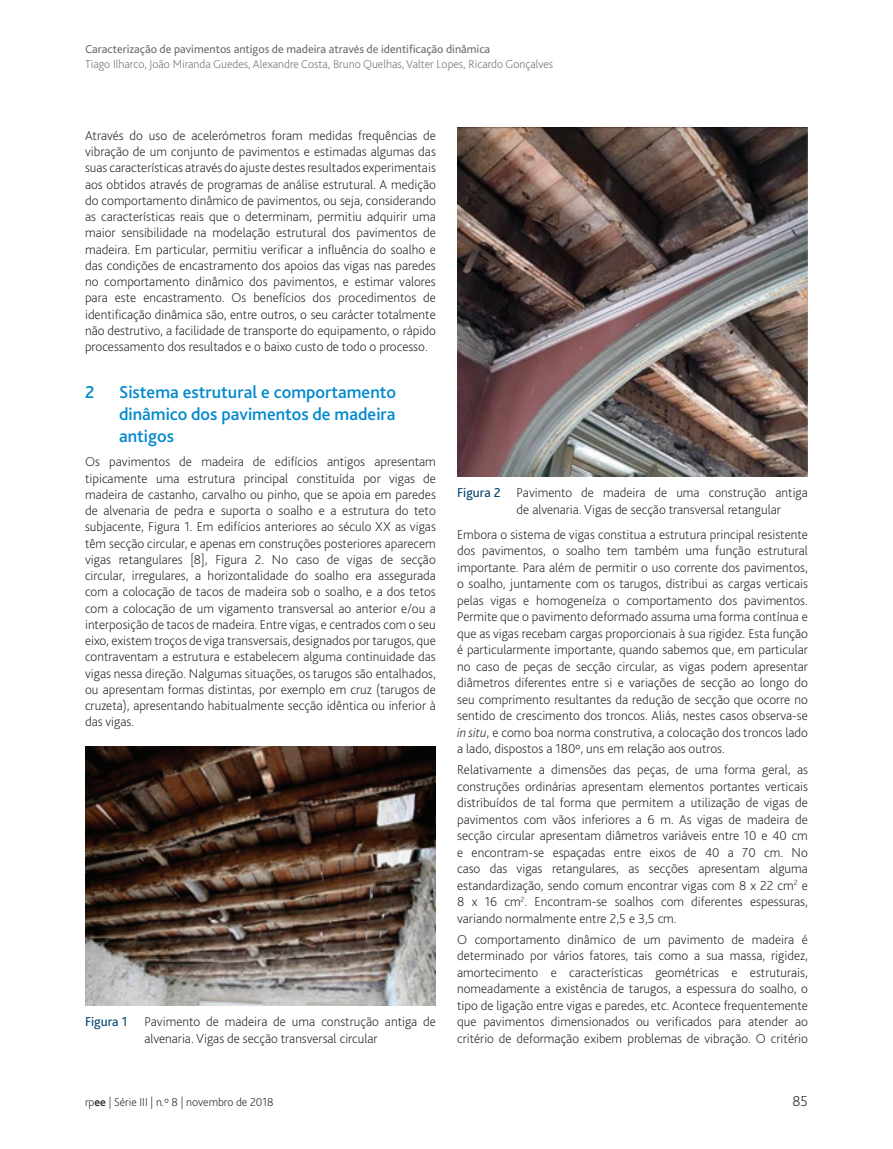
<style>
.page{position:relative;width:893px;height:1149px;background:#fff}
.page>*{position:absolute;margin:0;border:0;box-sizing:border-box;transform-origin:0 0}
.t1{font:500 18px/21.6px "Bliss 2";color:#0089cf;text-align:justify}
.t2{font:200 15px "Bliss 2";color:#231f20}
.t3{font:200 13.5px/16.2px "Bliss 2";color:#231f20;text-align:justify}
.t4{font:13.5px "Bliss 2";color:#00446d}
.t5{font:200 12px "Bliss 2";color:#6c6d70}
.t6{font:12px "Bliss 2";color:#6c6d70}
.t7{font:200 12px "Bliss 2";color:#231f20}
.s1{font-weight:500}
.s2{font-weight:400;color:#00446d}
.s3{font-style:italic}
</style>
<div class="page">
<img style="left:85px;top:746px;width:351px;height:259px">
<img style="left:457px;top:128px;width:351px;height:348px">
<p class="t6" style="left:85px;top:42px;width:407px">Caracterização de pavimentos antigos de madeira através de identificação dinâmica</p>
<p class="t5" style="left:85px;top:56px;width:470px">Tiago Ilharco, João Miranda Guedes, Alexandre Costa, Bruno Quelhas, Valter Lopes, Ricardo Gonçalves</p>
<p class="t3" style="left:85px;top:127px;width:352px">Através do uso de acelerómetros foram medidas frequências de vibração de um conjunto de pavimentos e estimadas algumas das suas características através do ajuste destes resultados experimentais aos obtidos através de programas de análise estrutural. A medição do comportamento dinâmico de pavimentos, ou seja, considerando as características reais que o determinam, permitiu adquirir uma maior sensibilidade na modelação estrutural dos pavimentos de madeira. Em particular, permitiu verificar a influência do soalho e das condições de encastramento dos apoios das vigas nas paredes no comportamento dinâmico dos pavimentos, e estimar valores para este encastramento. Os benefícios dos procedimentos de identificação dinâmica são, entre outros, o seu carácter totalmente não destrutivo, a facilidade de transporte do equipamento, o rápido processamento dos resultados e o baixo custo de todo o processo.</p>
<h1 class="t1" style="left:85px;top:381px;width:11px">2</h1>
<h1 class="t1" style="left:119px;top:381px;width:279px">Sistema estrutural e comportamento dinâmico dos pavimentos de madeira antigos</h1>
<p class="t3" style="left:85px;top:453px;width:352px">Os pavimentos de madeira de edifícios antigos apresentam tipicamente uma estrutura principal constituída por vigas de madeira de castanho, carvalho ou pinho, que se apoia em paredes de alvenaria de pedra e suporta o soalho e a estrutura do teto subjacente, Figura 1. Em edifícios anteriores ao século XX as vigas têm secção circular, e apenas em construções posteriores aparecem vigas retangulares [8], Figura 2. No caso de vigas de secção circular, irregulares, a horizontalidade do soalho era assegurada com a colocação de tacos de madeira sob o soalho, e a dos tetos com a colocação de um vigamento transversal ao anterior e/ou a interposição de tacos de madeira. Entre vigas, e centrados com o seu eixo, existem troços de viga transversais, designados por tarugos, que contraventam a estrutura e estabelecem alguma continuidade das vigas nessa direção. Nalgumas situações, os tarugos são entalhados, ou apresentam formas distintas, por exemplo em cruz (tarugos de cruzeta), apresentando habitualmente secção idêntica ou inferior à das vigas.</p>
<p class="t4" style="left:85px;top:1013px;width:44px">Figura 1</p>
<p class="t3" style="left:145px;top:1013px;width:293px">Pavimento de madeira de uma construção antiga de alvenaria. Vigas de secção transversal circular</p>
<p class="t7" style="left:85px;top:1094px;width:190px">rp<span class="s1">ee</span> | Série III | n.º 8 | novembro de 2018</p>
<p class="t3" style="left:517px;top:484px;width:293px;text-indent:-60px"><span class="s2">Figura 2</span> Pavimento de madeira de uma construção antiga de alvenaria. Vigas de secção transversal retangular</p>
<p class="t3" style="left:457px;top:525px;width:352px">Embora o sistema de vigas constitua a estrutura principal resistente dos pavimentos, o soalho tem também uma função estrutural importante. Para além de permitir o uso corrente dos pavimentos, o soalho, juntamente com os tarugos, distribui as cargas verticais pelas vigas e homogeneíza o comportamento dos pavimentos.<br>Permite que o pavimento deformado assuma uma forma contínua e que as vigas recebam cargas proporcionais à sua rigidez. Esta função é particularmente importante, quando sabemos que, em particular no caso de peças de secção circular, as vigas podem apresentar diâmetros diferentes entre si e variações de secção ao longo do seu comprimento resultantes da redução de secção que ocorre no sentido de crescimento dos troncos. Aliás, nestes casos observa-se <span class="s3">in situ</span>, e como boa norma construtiva, a colocação dos troncos lado a lado, dispostos a 180º, uns em relação aos outros.</p>
<p class="t3" style="left:457px;top:760px;width:352px">Relativamente a dimensões das peças, de uma forma geral, as construções ordinárias apresentam elementos portantes verticais distribuídos de tal forma que permitem a utilização de vigas de pavimentos com vãos inferiores a 6 m. As vigas de madeira de secção circular apresentam diâmetros variáveis entre 10 e 40 cm e encontram-se espaçadas entre eixos de 40 a 70 cm. No caso das vigas retangulares, as secções apresentam alguma estandardização, sendo comum encontrar vigas com 8 x 22 cm<sup>2</sup> e 8 x 16 cm<sup>2</sup>. Encontram-se soalhos com diferentes espessuras, variando normalmente entre 2,5 e 3,5 cm.</p>
<p class="t3" style="left:457px;top:930px;width:352px">O comportamento dinâmico de um pavimento de madeira é determinado por vários fatores, tais como a sua massa, rigidez, amortecimento e características geométricas e estruturais, nomeadamente a existência de tarugos, a espessura do soalho, o tipo de ligação entre vigas e paredes, etc. Acontece frequentemente que pavimentos dimensionados ou verificados para atender ao critério de deformação exibem problemas de vibração. O critério</p>
<p class="t2" style="left:792px;top:1091px;width:17px">85</p>
</div>
